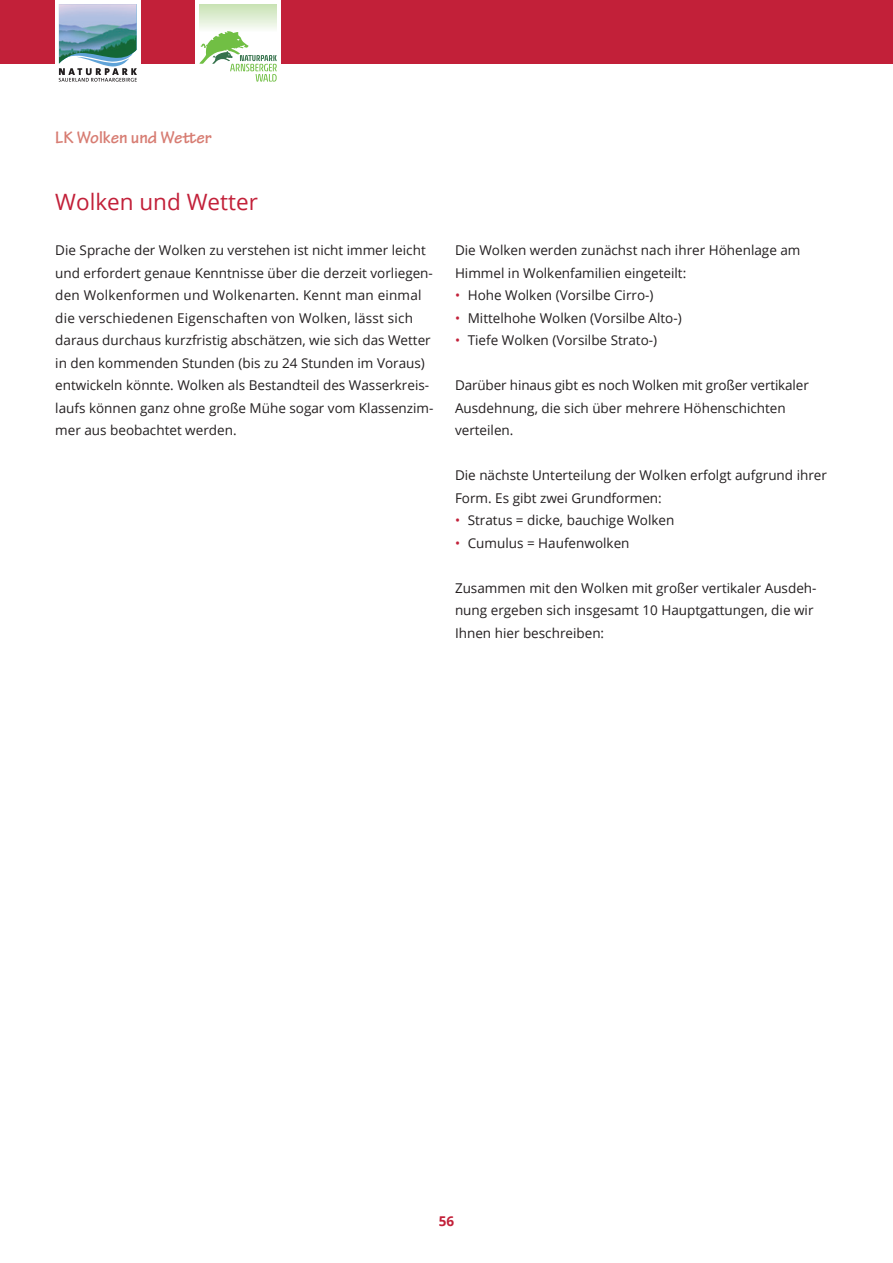
<style>
.page{position:relative;width:893px;height:1263px;background:#fff}
.page>*{position:absolute;margin:0;border:0;box-sizing:border-box;transform-origin:0 0}
.t1{font:22.5px "Open Sans";color:#c22039}
.t2{font:700 18px "Tekton Pro";color:#d77c72}
.t3{font:13.5px/22.5px "Open Sans";color:#231f20}
.t4{font:700 13.5px "Open Sans";color:#c22039}
.s1{color:#c22039}
</style>
<div class="page">
<div style="left:0;top:0;width:893px;height:64px;background:#c22039"></div>
<div style="left:55px;top:0;width:85px;height:85px;background:#fff"></div>
<svg style="left:59px;top:4px;width:78px;height:78px"></svg>
<div style="left:196px;top:0;width:85px;height:87px;background:#fff"></div>
<div style="left:199px;top:4px;width:78px;height:28px;background:linear-gradient(to bottom,#c7e1b2,#f9fcf7)"></div>
<svg style="left:199px;top:31px;width:78px;height:51px"></svg>
<h2 class="t2" style="left:55px;top:126px;width:158px">LK Wolken und Wetter</h2>
<h1 class="t1" style="left:55px;top:187px;width:204px">Wolken und Wetter</h1>
<p class="t3" style="left:55px;top:239px;width:380px">Die Sprache der Wolken zu verstehen ist nicht immer leicht und erfordert genaue Kenntnisse über die derzeit vorliegen&shy;den Wolkenformen und Wolkenarten. Kennt man einmal die verschiedenen Eigenschaften von Wolken, lässt sich daraus durchaus kurzfristig abschätzen, wie sich das Wetter in den kommenden Stunden (bis zu 24 Stunden im Voraus) ent wickeln könnte. Wolken als Bestandteil des Wasserkreis&shy;laufs können ganz ohne große Mühe sogar vom Klassenzim&shy;mer aus beobachtet werden.</p>
<p class="t3" style="left:455px;top:239px;width:347px">Die Wolken werden zunächst nach ihrer Höhenlage am<br>Himmel in Wolkenfamilien eingeteilt:</p>
<p class="t3" style="left:455px;top:284px;width:200px"><span class="s1">•</span> Hohe Wolken (Vorsilbe Cirro-)</p>
<p class="t3" style="left:455px;top:306px;width:228px"><span class="s1">•</span> Mittelhohe Wolken (Vorsilbe Alto-)</p>
<p class="t3" style="left:455px;top:329px;width:204px"><span class="s1">•</span> Tiefe Wolken (Vorsilbe Strato-)</p>
<p class="t3" style="left:455px;top:374px;width:355px">Darüber hinaus gibt es noch Wolken mit großer vertikaler<br>Ausdehnung, die sich über mehrere Höhenschichten verteilen.</p>
<p class="t3" style="left:455px;top:464px;width:373px">Die nächste Unterteilung der Wolken erfolgt aufgrund ihrer<br>Form. Es gibt zwei Grundformen:</p>
<p class="t3" style="left:455px;top:509px;width:221px"><span class="s1">•</span> Stratus = dicke, bauchige Wolken</p>
<p class="t3" style="left:455px;top:531px;width:176px"><span class="s1">•</span> Cumulus = Haufenwolken</p>
<p class="t3" style="left:455px;top:576px;width:363px">Zusammen mit den Wolken mit großer vertikaler Ausdeh&shy;nung ergeben sich insgesamt 10 Hauptgattungen, die wir<br>Ihnen hier beschreiben:</p>
<p class="t4" style="left:439px;top:1211px;width:17px">56</p>
</div>
